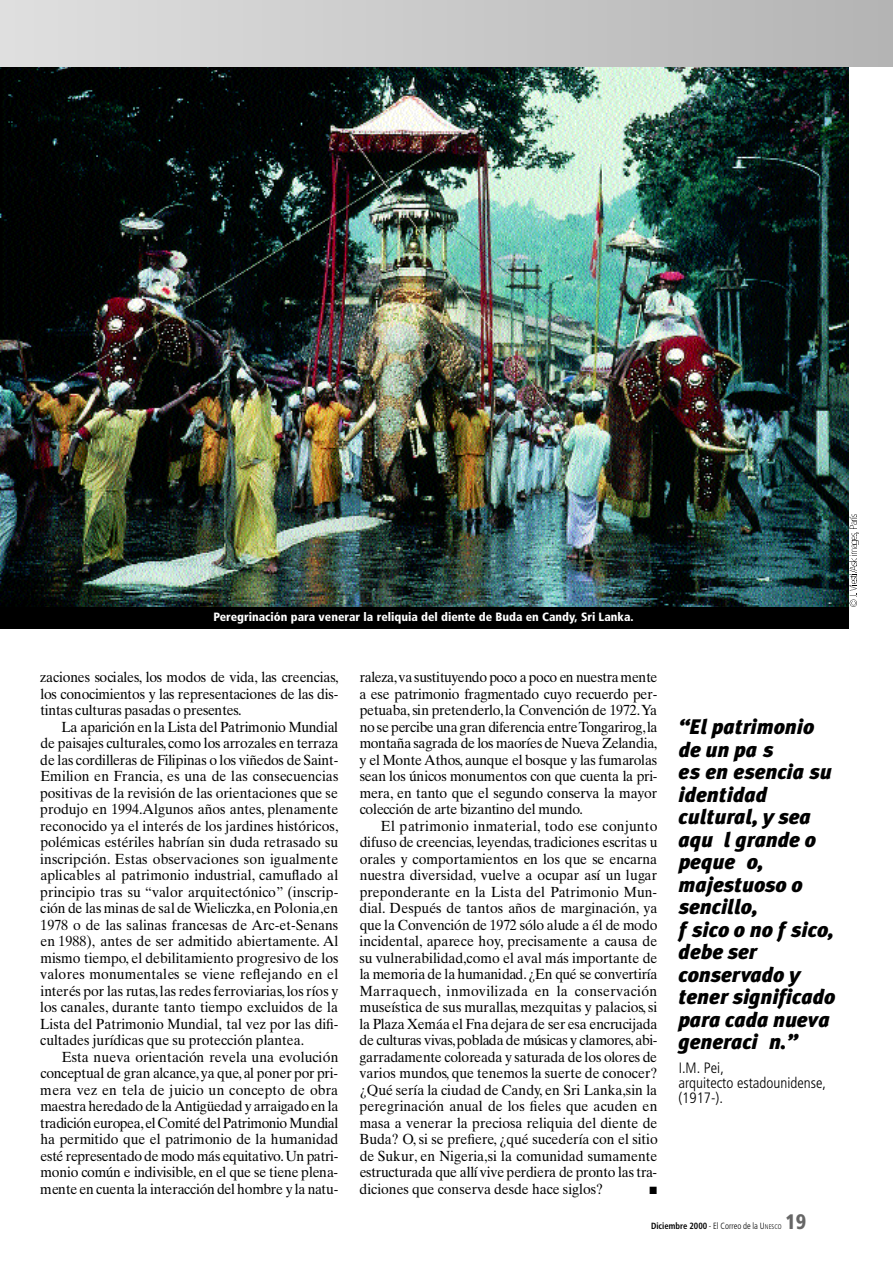
<style>
.page{position:relative;width:893px;height:1263px;background:#fff}
.page>*{position:absolute;margin:0;border:0;box-sizing:border-box;transform-origin:0 0}
.t1{font:italic 900 21px/22.5px "Meta Plus";color:#000}
.t2{font:900 condensed 21px "Frutiger";color:#666;scale:.95 1}
.t3{font:300 condensed 15px/15px "Frutiger";color:#000}
.t4{font:14.7px/16.5px "Times Ten";letter-spacing:-.005em;color:#000;text-align:justify;scale:.95 1}
.t5{font:900 condensed 12px "Frutiger";color:#fff}
.t6{font:10.5px "Zapf Dingbats";color:#000;scale:.95 1}
.t7{font:300 condensed 9px "Frutiger";color:#000;scale:.95 1}
.s1{font-weight:700}
.s2{font-size:6.75px}
</style>
<div class="page">
<img style="left:0;top:67px;width:848px;height:540px">
<div style="left:0;top:607px;width:848px;height:21px;background:#000"></div>
<svg style="left:846px;top:514px;width:12px;height:93px"></svg>
<p class="t5" style="left:213px;top:612px;width:421px">Peregrinación para venerar la reliquia del diente de Buda en Candy, Sri Lanka.</p>
<p class="t4" style="left:40px;top:670px;width:315px">zaciones sociales, los modos de vida, las creencias, los conocimientos y las representaciones de las dis&shy;tintas culturas pasadas o presentes.</p>
<p class="t4" style="left:40px;top:720px;width:315px;text-indent:21px">La aparición en la Lista del Patrimonio Mundial de paisajes culturales,como los arrozales en terraza de las cordilleras de Filipinas o los viñedos de Saint-Emilion en Fr a n c i a , es una de las consecuencias positivas de la revisión de las orientaciones que se produjo en 1994.Algunos años antes, plenamente reconocido ya el interés de los jardines históricos, polémicas estériles habrían sin duda retrasado su i n s c r i p c i ó n . Estas observaciones son igualmente aplicables al patrimonio industrial, c a m u flado al principio tras su “valor arquitectónico” ( i n s c r i p&shy;ción de las minas de sal de Wi e l i c z k a , en Po l o n i a ,e n 1978 o de las salinas francesas de A r c - e t - S e n a n s en 1988), antes de ser admitido abiertamente. Al mismo tiempo, el debilitamiento progresivo de los valores monumentales se viene reflejando en el interés por las rutas,las redes ferroviarias, los ríos y los canales, durante tanto tiempo excluidos de la Lista del Patrimonio Mundial, tal vez por las difi&shy;cultades jurídicas que su protección plantea.</p>
<p class="t4" style="left:40px;top:1050px;width:315px;text-indent:22px">Esta nueva orientación revela una evolución conceptual de gran alcance,ya que,al poner por pri&shy;mera vez en tela de juicio un concepto de obra maestra heredado de la Antigüedad y arraigado en la tradición europea,el Comité del Patrimonio Mundial ha permitido que el patrimonio de la humanidad esté representado de modo más equitativo.Un patri&shy;monio común e indivisible, en el que se tiene plena&shy;mente en cuenta la interacción del hombre y la natu-</p>
<p class="t4" style="left:359px;top:670px;width:315px">r a l e z a ,va sustituyendo poco a poco en nuestra mente a ese patrimonio fragmentado cuyo recuerdo per&shy;p e t u a b a , sin pretenderlo,la Convención de 1972.Ya no se percibe una gran diferencia entre To n g a r i r o g,l a montaña sagrada de los maoríes de Nueva Zelandia, y el Monte A t h o s, aunque el bosque y las fumarolas sean los únicos monumentos con que cuenta la pri&shy;m e r a , en tanto que el segundo conserva la mayor colección de arte bizantino del mundo.</p>
<p class="t4" style="left:359px;top:819px;width:315px;text-indent:21px">El patrimonio inmaterial, todo ese conjunto difuso de creencias, l e y e n d a s, tradiciones escritas u orales y comportamientos en los que se encarna nuestra diversidad, vuelve a ocupar así un lugar preponderante en la Lista del Patrimonio Mun&shy;d i a l . Después de tantos años de marginación, y a que la Convención de 1972 sólo alude a él de modo i n c i d e n t a l , aparece hoy, precisamente a causa de su vulnerabilidad,como el aval más importante de la memoria de la humanidad.¿En qué se convertiría M a r r a q u e c h , inmovilizada en la conservación museística de sus murallas, mezquitas y palacios,si la Plaza Xemáa el Fna dejara de ser esa encrucijada de culturas vivas,poblada de músicas y clamores,a b i&shy;garradamente coloreada y saturada de los olores de varios mundos, que tenemos la suerte de conocer? ¿Qué sería la ciudad de Candy, en Sri Lanka,sin la peregrinación anual de los fieles que acuden en masa a venerar la preciosa reliquia del diente de Buda? O, si se prefiere, ¿qué sucedería con el sitio de Sukur, en Nigeria,si la comunidad sumamente estructurada que allí vive perdiera de pronto las tra&shy;diciones que conserva desde hace siglos?</p>
<p class="t6" style="left:649px;top:1185px;width:9px">■</p>
<h1 class="t1" style="left:678px;top:717px;width:158px">“El patrimonio de un país<br>es en esencia su identidad cultural, y sea aquél grande o pequeño, majestuoso o sencillo,<br>físico o no físico, debe ser conservado y tener significado para cada nueva generación.”</h1>
<p class="t3" style="left:678px;top:1061px;width:149px">I.M. Pei,<br>arquitecto estadounidense, (1917-).</p>
<p class="t7" style="left:651px;top:1222px;width:139px"><span class="s1">Diciembre 2000</span> - El Correo de la U<span class="s2">NESCO</span></p>
<h1 class="t2" style="left:785px;top:1214px;width:23px">19</h1>
</div>
